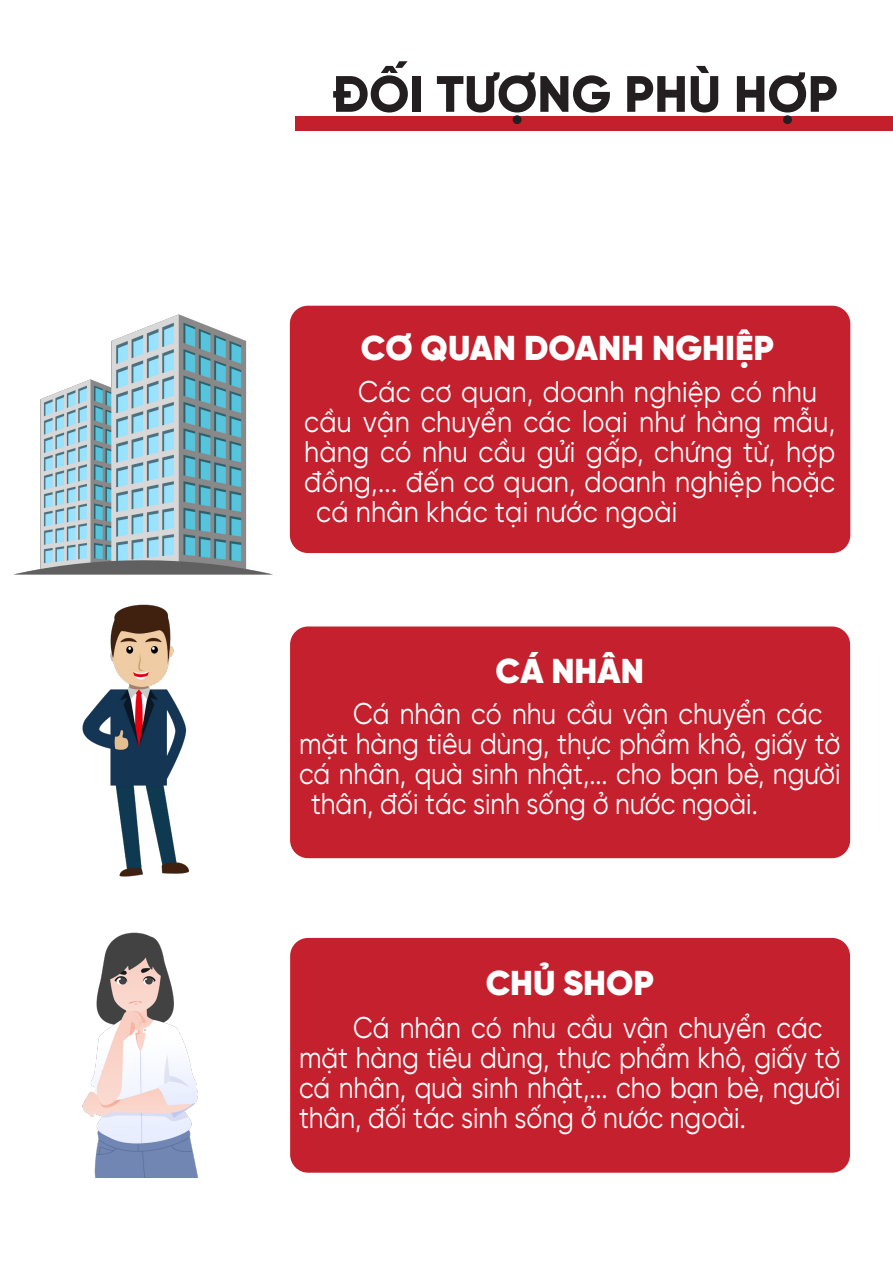
<style>
.page{position:relative;width:893px;height:1263px;background:#fff}
.page>*{position:absolute;margin:0;border:0;box-sizing:border-box;transform-origin:0 0}
.t1{font:51px "SVN Gilroy X Bold";color:#231f20}
.t2{font:800 34.5px "SVN Gilroy";color:#fff}
.t3{font:30px/30px "SVN Gilroy";color:#fff;scale:.88 1}
.t4{font:30px "SVN Gilroy";color:#fff;scale:.9 1}
</style>
<div class="page">
<div style="left:295px;top:116px;width:598px;height:15px;background:#c4202c"></div>
<div style="left:290px;top:306px;width:560px;height:247px;background:#c4202d;border-radius:18px"></div>
<div style="left:290px;top:626px;width:560px;height:232px;background:#c4202d;border-radius:18px"></div>
<div style="left:290px;top:938px;width:560px;height:235px;background:#c4202d;border-radius:18px"></div>
<img style="left:82px;top:606px;width:107px;height:271px">
<img style="left:82px;top:932px;width:116px;height:245px">
<img style="left:14px;top:314px;width:259px;height:292px">
<p class="t1" style="left:331px;top:57px;width:508px">ĐỐI TƯỢNG PHÙ HỢP</p>
<p class="t2" style="left:361px;top:322px;width:415px">CƠ QUAN DOANH NGHIỆP</p>
<p class="t4" style="left:358px;top:370px;width:512px">Các cơ quan, doanh nghiệp có nhu</p>
<p class="t4" style="left:304px;top:400px;width:592px">cầu vận chuyển các loại như hàng mẫu,</p>
<p class="t4" style="left:304px;top:430px;width:592px">hàng có nhu cầu gửi gấp, chứng từ, hợp</p>
<p class="t4" style="left:304px;top:460px;width:591px">đồng,... đến cơ quan, doanh nghiệp hoặc</p>
<p class="t4" style="left:316px;top:490px;width:403px">cá nhân khác tại nước ngoài</p>
<p class="t2" style="left:496px;top:645px;width:150px">CÁ NHÂN</p>
<p class="t3" style="left:353px;top:697px;width:535px">Cá nhân có nhu cầu vận chuyển các</p>
<p class="t3" style="left:299px;top:727px;width:617px">mặt hàng tiêu dùng, thực phẩm khô, giấy tờ</p>
<p class="t3" style="left:299px;top:757px;width:617px">cá nhân, quà sinh nhật,... cho bạn bè, người</p>
<p class="t3" style="left:311px;top:787px;width:509px">thân, đối tác sinh sống ở nước ngoài.</p>
<p class="t2" style="left:486px;top:957px;width:170px">CHỦ SHOP</p>
<p class="t3" style="left:299px;top:1011px;width:617px;text-indent:54px">Cá nhân có nhu cầu vận chuyển các mặt hàng tiêu dùng, thực phẩm khô, giấy tờ cá nhân, quà sinh nhật,... cho bạn bè, người thân, đối tác sinh sống ở nước ngoài.</p>
</div>
